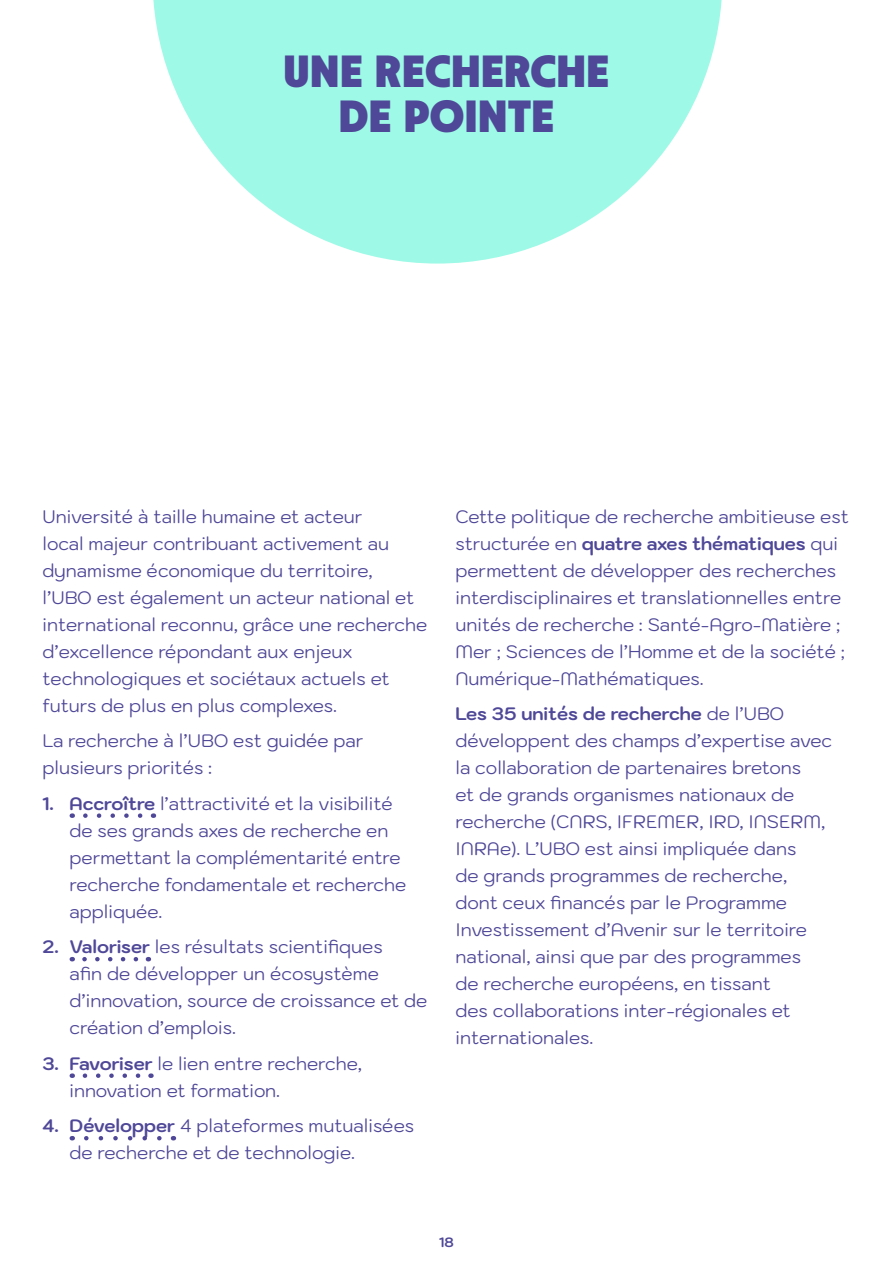
<style>
.page{position:relative;width:893px;height:1263px;background:#fff}
.page>*{position:absolute;margin:0;border:0;box-sizing:border-box;transform-origin:0 0}
.t1{font:900 45px/45px "Neighbor";color:#4f4898;text-align:center}
.t2{font:18px/27px "Kodchasan";color:#4f4898}
.t3{font:700 13.5px "Kodchasan";color:#4f4898}
.s1{font-weight:700}
</style>
<div class="page">
<svg style="left:153px;top:0;width:569px;height:264px;fill:#9efae6"></svg>
<svg style="left:85px;top:813px;width:58px;height:5px"></svg>
<svg style="left:84px;top:957px;width:55px;height:4px"></svg>
<svg style="left:85px;top:1073px;width:56px;height:5px"></svg>
<svg style="left:86px;top:1136px;width:76px;height:4px"></svg>
<h1 class="t1" style="left:284px;top:48px;width:327px">UNE RECHERCHE<br>DE POINTE</h1>
<p class="t2" style="left:43px;top:503px;width:386px">Université à taille humaine et acteur<br>local majeur contribuant activement au dynamisme économique du territoire,<br>l’UBO est également un acteur national et international reconnu, grâce une recherche d’excellence répondant aux enjeux technologiques et sociétaux actuels et futurs de plus en plus complexes.</p>
<p class="t2" style="left:43px;top:727px;width:323px">La recherche à l’UBO est guidée par plusieurs priorités :</p>
<p class="t2" style="left:70px;top:790px;width:338px;text-indent:-27px"><span class="s1">1. Accroître</span> l’attractivité et la visibilité de ses grands axes de recherche en permettant la complémentarité entre recherche fondamentale et recherche appliquée.</p>
<p class="t2" style="left:70px;top:933px;width:359px;text-indent:-27px"><span class="s1">2. Valoriser</span> les résultats scientifiques<br>afin de développer un écosystème d’innovation, source de croissance et de création d’emplois.</p>
<p class="t2" style="left:70px;top:1050px;width:294px;text-indent:-27px"><span class="s1">3. Favoriser</span> le lien entre recherche, innovation et formation.</p>
<p class="t2" style="left:70px;top:1112px;width:346px;text-indent:-27px"><span class="s1">4. Développer</span> 4 plateformes mutualisées de recherche et de technologie.</p>
<p class="t2" style="left:455px;top:503px;width:395px">Cette politique de recherche ambitieuse est structurée en <span class="s1">quatre axes thématiques</span> qui permettent de développer des recherches interdisciplinaires et translationnelles entre unités de recherche : Santé-Agro-Matière ; Mer ; Sciences de l’Homme et de la société ; Numérique-Mathématiques.</p>
<p class="t2" style="left:455px;top:700px;width:378px"><span class="s1">Les 35 unités de recherche</span> de l’UBO développent des champs d’expertise avec la collaboration de partenaires bretons<br>et de grands organismes nationaux de recherche (CNRS, IFREMER, IRD, INSERM, INRAe). L’UBO est ainsi impliquée dans<br>de grands programmes de recherche, dont ceux financés par le Programme Investissement d’Avenir sur le territoire national, ainsi que par des programmes<br>de recherche européens, en tissant<br>des collaborations inter-régionales et internationales.</p>
<p class="t3" style="left:439px;top:1234px;width:16px">18</p>
</div>
